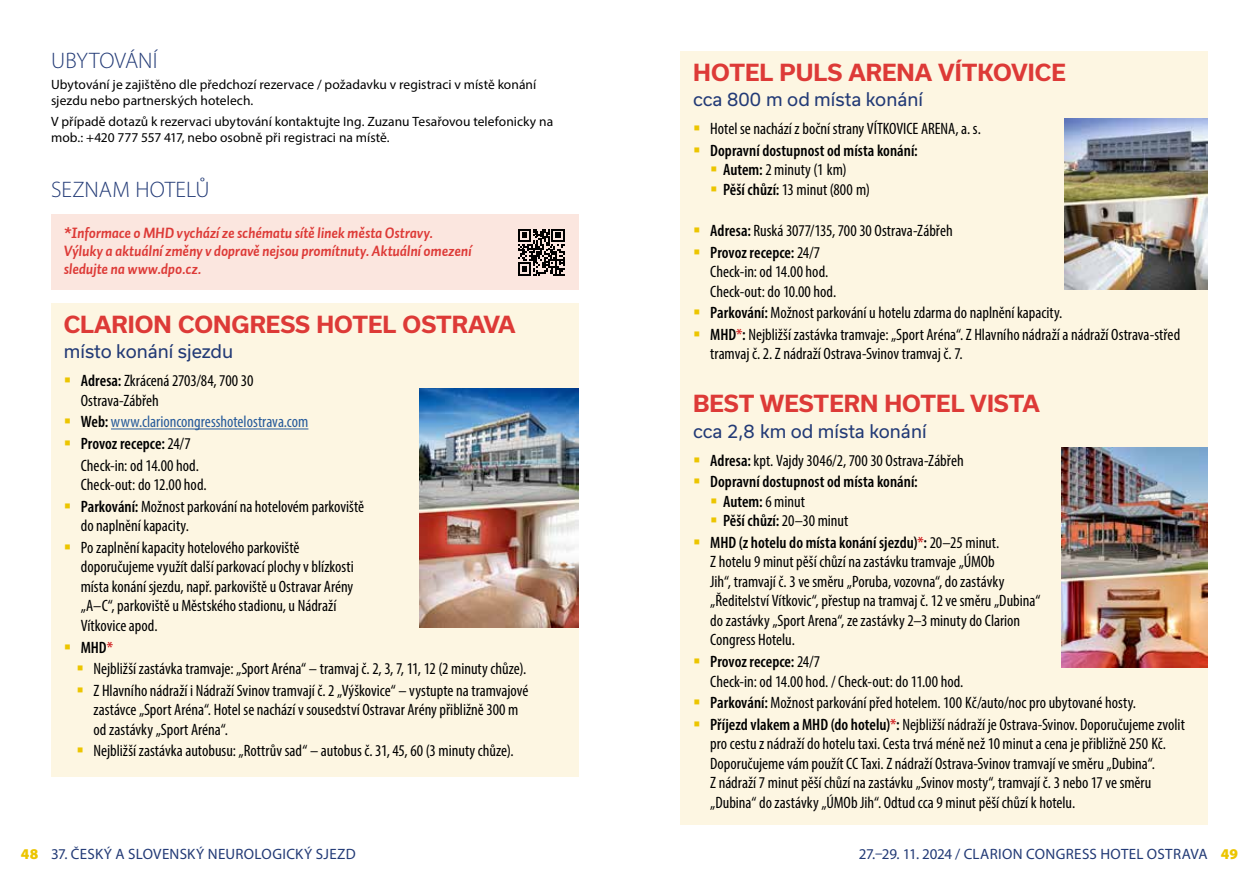
<style>
.page{position:relative;width:1259px;height:893px;background:#fff}
.page>*{position:absolute;margin:0;border:0;box-sizing:border-box;transform-origin:0 0}
.t1{font:700 22.5px "Usual";color:#dd3a37}
.t2{font:300 22.5px "Myriad Pro";color:#223a76}
.t3{font:18px "Usual";color:#223a76}
.t4{font:condensed 16.5px/19.5px "Myriad Pro";color:#000}
.t5{font:600 condensed 16.5px/19.5px "Myriad Pro";letter-spacing:.005em;color:#000}
.t6{font:condensed 16.5px/21.6px "Myriad Pro";color:#275b9b}
.t7{font:15px/18px "Auto 1 Bold Italic LF";letter-spacing:-.015em;color:#dd3a37}
.t8{font:15px "Myriad Pro";letter-spacing:.02em;color:#223a76}
.t9{font:13.5px/16.5px "Myriad Pro";letter-spacing:.005em;color:#000}
.s1{font-weight:600}
.s2{font-weight:600;color:#000}
.s3{color:#000}
.s4{font-weight:600;color:#cd1719}
.s5{font-weight:400}
.s6{font-weight:900;color:#ecc500}
</style>
<div class="page">
<div style="left:51px;top:214px;width:527px;height:76px;background:#fbe6df"></div>
<svg style="left:518px;top:229px;width:46px;height:47px"></svg>
<div style="left:51px;top:303px;width:527px;height:473px;background:#fdf6e2"></div>
<hr style="left:111px;top:429px;width:197px;height:1px;background:#275b9b">
<img style="left:419px;top:389px;width:159px;height:238px">
<div style="left:680px;top:51px;width:528px;height:330px;background:#fdf6e2"></div>
<img style="left:1065px;top:118px;width:143px;height:172px">
<div style="left:680px;top:382px;width:528px;height:443px;background:#fdf6e2"></div>
<img style="left:1061px;top:447px;width:147px;height:220px">
<h1 class="t2" style="left:51px;top:47px;width:108px">UBYTOVÁNÍ</h1>
<p class="t9" style="left:51px;top:76px;width:487px">Ubytování je zajištěno dle předchozí rezervace / požadavku v registraci v místě konání sjezdu nebo partnerských hotelech.</p>
<p class="t9" style="left:51px;top:113px;width:503px">V případě dotazů k rezervaci ubytování kontaktujte Ing. Zuzanu Tesařovou telefonicky na mob.: +420 777 557 417, nebo osobně při registraci na místě.</p>
<h1 class="t2" style="left:51px;top:176px;width:160px">SEZNAM HOTELŮ</h1>
<p class="t7" style="left:64px;top:224px;width:409px">*Informace o MHD vychází ze schématu sítě linek města Ostravy.<br>Výluky a aktuální změny v dopravě nejsou promítnuty. Aktuální omezení sledujte na www.dpo.cz.</p>
<h1 class="t1" style="left:64px;top:311px;width:453px">CLARION CONGRESS HOTEL OSTRAVA</h1>
<p class="t3" style="left:64px;top:341px;width:171px">místo konání sjezdu</p>
<p class="t4" style="left:81px;top:371px;width:174px"><span class="s1">Adresa:</span> Zkrácená 2703/84, 700 30<br>Ostrava-‑Zábřeh</p>
<p class="t6" style="left:81px;top:411px;width:229px"><span class="s2">Web:</span> www.clarioncongresshotelostrava.com<br><span class="s2">Provoz recepce:</span> <span class="s3">24/7<br>Check-‑in: od 14.00 hod.</span></p>
<p class="t4" style="left:81px;top:474px;width:285px;line-height:21.6px">Check-‑out: do 12.00 hod.<br><span class="s1">Parkování:</span> Možnost parkování na hotelovém parkoviště</p>
<p class="t4" style="left:81px;top:515px;width:220px;line-height:21.6px">do naplnění kapacity.<br>Po zaplnění kapacity hotelového parkoviště</p>
<p class="t4" style="left:81px;top:557px;width:274px">doporučujeme využít další parkovací plochy v blízkosti místa konání sjezdu, např. parkoviště u Ostravar Arény „A–C“, parkoviště u Městského stadionu, u Nádraží Vítkovice apod.</p>
<p class="t4" style="left:94px;top:636px;width:436px;line-height:21.6px;text-indent:-13px"><span class="s1">MHD</span><span class="s4">*<br></span>Nejbližší zastávka tramvaje: „Sport Aréna“ – tramvaj č. 2, 3, 7, 11, 12 (2 minuty chůze).<br>Z Hlavního nádraží i Nádraží Svinov tramvají č. 2 „Výškovice“ – vystupte na tramvajové</p>
<p class="t4" style="left:94px;top:700px;width:426px">zastávce „Sport Aréna“. Hotel se nachází v sousedství Ostravar Arény přibližně 300 m od zastávky „Sport Aréna“.</p>
<p class="t4" style="left:94px;top:741px;width:422px">Nejbližší zastávka autobusu: „Rottrův sad“ – autobus č. 31, 45, 60 (3 minuty chůze).</p>
<h1 class="t1" style="left:693px;top:59px;width:374px">HOTEL PULS ARENA VÍTKOVICE</h1>
<p class="t3" style="left:693px;top:89px;width:231px">cca 800 m od místa konání</p>
<p class="t4" style="left:710px;top:119px;width:272px">Hotel se nachází z boční strany VÍTKOVICE ARENA, a. s.</p>
<p class="t5" style="left:723px;top:140px;width:196px;text-indent:-13px">Dopravní dostupnost od místa konání:<br>Autem: <span class="s5">2 minuty (1 km)<br></span>Pěší chůzí:<span class="s5">13 minut (800 m)</span></p>
<p class="t4" style="left:710px;top:219px;width:244px;line-height:21.6px"><span class="s1">Adresa:</span> Ruská 3077/135, 700 30 Ostrava-‑Zábřeh<br><span class="s1">Provoz recepce:</span> 24/7</p>
<p class="t4" style="left:710px;top:262px;width:128px">Check-‑in: od 14.00 hod.<br>Check-‑out: do 10.00 hod.</p>
<p class="t4" style="left:710px;top:302px;width:471px;line-height:21.6px"><span class="s1">Parkování:</span> Možnost parkování u hotelu zdarma do naplnění kapacity.<br><span class="s1">MHD</span><span class="s4">*</span><span class="s1">:</span> Nejbližší zastávka tramvaje: „Sport Aréna“. Z Hlavního nádraží a nádraží Ostrava-‑střed</p>
<p class="t4" style="left:710px;top:344px;width:254px">tramvaj č. 2. Z nádraží Ostrava-‑Svinov tramvaj č. 7.</p>
<h1 class="t1" style="left:693px;top:391px;width:348px">BEST WESTERN HOTEL VISTA</h1>
<p class="t3" style="left:693px;top:420px;width:235px">cca 2,8 km od místa konání</p>
<p class="t5" style="left:710px;top:449px;width:255px;line-height:21.6px">Adresa: <span class="s5">kpt. Vajdy 3046/2, 700 30 Ostrava-‑Zábřeh<br></span>Dopravní dostupnost od místa konání:</p>
<p class="t5" style="left:723px;top:491px;width:127px">Autem: <span class="s5">6 minut<br></span>Pěší chůzí: <span class="s5">20–30 minut</span></p>
<p class="t4" style="left:710px;top:532px;width:332px"><span class="s1">MHD (z hotelu do místa konání sjezdu)</span><span class="s4">*</span><span class="s1">:</span> 20–25 minut.<br>Z hotelu 9 minut pěší chůzí na zastávku tramvaje „ÚMOb<br>Jih“, tramvají č. 3 ve směru „Poruba, vozovna“, do zastávky „Ředitelství Vítkovic“, přestup na tramvaj č. 12 ve směru „Dubina“ do zastávky „Sport Arena“, ze zastávky 2–3 minuty do Clarion Congress Hotelu.</p>
<p class="t4" style="left:710px;top:652px;width:255px"><span class="s1">Provoz recepce:</span> 24/7<br>Check-‑in: od 14.00 hod. / Check-‑out: do 11.00 hod.</p>
<p class="t4" style="left:710px;top:692px;width:476px;line-height:21.6px"><span class="s1">Parkování:</span> Možnost parkování před hotelem. 100 Kč/auto/noc pro ubytované hosty.<br><span class="s1">Příjezd vlakem a MHD (do hotelu)</span><span class="s4">*</span><span class="s1">:</span> Nejbližší nádraží je Ostrava-‑Svinov. Doporučujeme zvolit</p>
<p class="t4" style="left:710px;top:734px;width:457px">pro cestu z nádraží do hotelu taxi. Cesta trvá méně než 10 minut a cena je přibližně 250 Kč.<br>Doporučujeme vám použít CC Taxi. Z nádraží Ostrava-‑Svinov tramvají ve směru „Dubina“.<br>Z nádraží 7 minut pěší chůzí na zastávku „Svinov mosty“, tramvají č. 3 nebo 17 ve směru „Dubina“ do zastávky „ÚMOb Jih“. Odtud cca 9 minut pěší chůzí k hotelu.</p>
<p class="t8" style="left:21px;top:845px;width:336px"><span class="s6">48</span> 37. ČESKÝ A SLOVENSKÝ NEUROLOGICKÝ SJEZD</p>
<p class="t8" style="left:859px;top:845px;width:381px">27.–29. 11. 2024 / CLARION CONGRESS HOTEL OSTRAVA <span class="s6">49</span></p>
</div>
